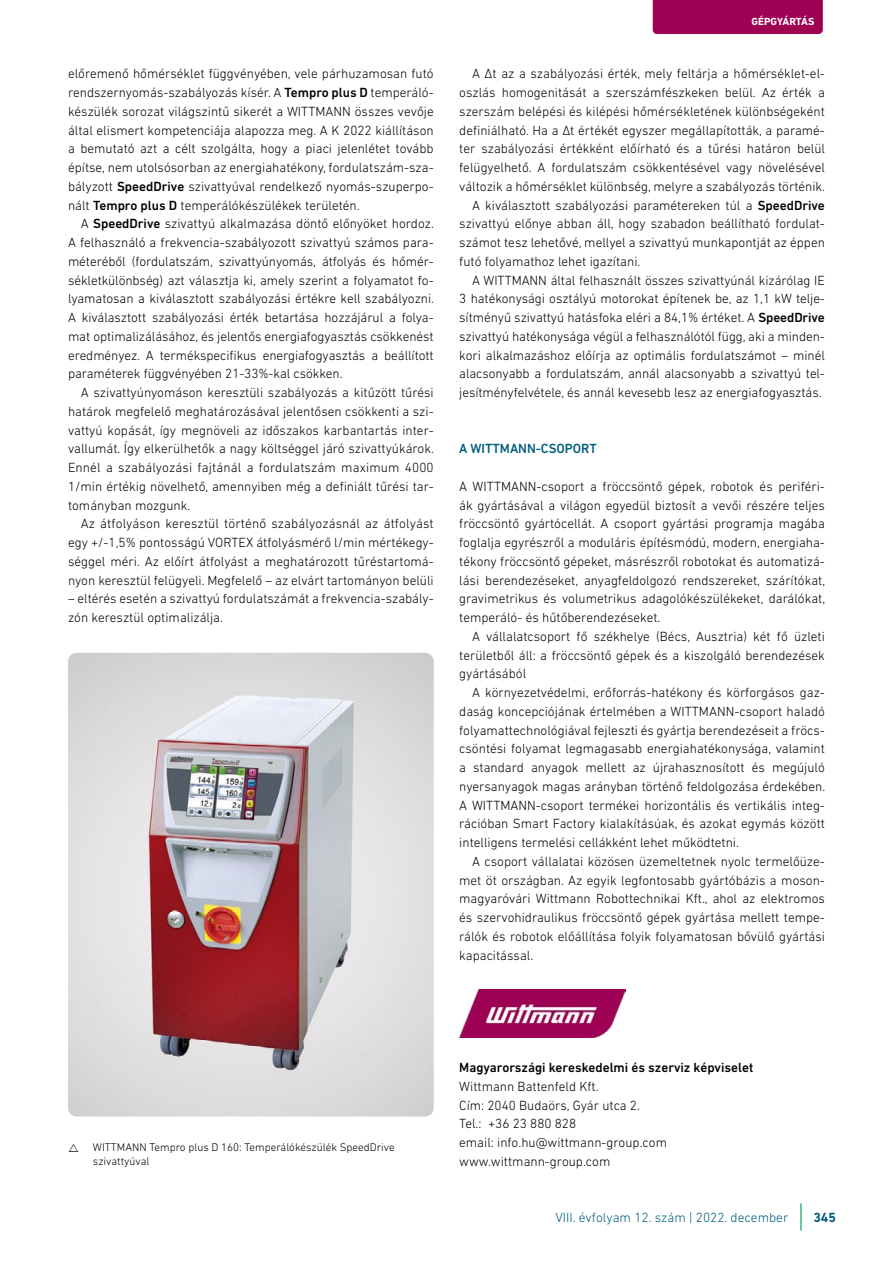
<style>
.page{position:relative;width:893px;height:1263px;background:#fff}
.page>*{position:absolute;margin:0;border:0;box-sizing:border-box;transform-origin:0 0}
.t1{font:300 13.5px/18.8px "DIN Next LT Pro";color:#000;text-align:justify}
.t2{font:500 13.5px "DIN Next LT Pro";color:#000}
.t3{font:300 13.5px "DIN Next LT Pro";color:#005c7e}
.t4{font:500 13.5px "DIN Next LT Pro";color:#005c7e}
.t5{font:700 13.5px "DIN Next LT Pro";color:#005c7e}
.t6{font:300 11.25px/13.5px "DIN Next LT Pro";color:#000}
.t7{font:700 10.5px "DIN Next LT Pro";color:#fff}
.s1{font-weight:500}
</style>
<div class="page">
<hr style="left:800px;top:1203px;width:2px;height:28px;background:#3bb87a">
<img style="left:68px;top:653px;width:366px;height:463px">
<img style="left:459px;top:990px;width:167px;height:48px">
<div style="left:653px;top:0;width:170px;height:34px;background:#9e0054"></div>
<p class="t1" style="left:68px;top:64px;width:367px">előremenő hőmérséklet függvényében, vele párhuzamosan futó rendszernyomás-szabályozás kísér. A <span class="s1">Tempro plus D</span> temperáló&shy;készülék sorozat világszintű sikerét a WITTMANN összes vevője által elismert kompetenciája alapozza meg. A K 2022 kiállításon a bemutató azt a célt szolgálta, hogy a piaci jelenlétet tovább építse, nem utolsósorban az energiahatékony, fordulatszám-sza&shy;bályzott <span class="s1">SpeedDrive</span> szivattyúval rendelkező nyomás-szuperpo&shy;nált <span class="s1">Tempro plus D</span> temperálókészülékek területén.</p>
<p class="t1" style="left:68px;top:214px;width:367px;text-indent:13px">A <span class="s1">SpeedDrive</span> szivattyú alkalmazása döntő előnyöket hordoz.<br>A felhasználó a frekvencia-szabályozott szivattyú számos para&shy;méteréből (fordulatszám, szivattyúnyomás, átfolyás és hőmér&shy;sékletkülönbség) azt választja ki, amely szerint a folyamatot fo&shy;lyamatosan a kiválasztott szabályozási értékre kell szabályozni.<br>A kiválasztott szabályozási érték betartása hozzájárul a folya&shy;mat optimalizálásához, és jelentős energiafogyasztás csökkenést eredményez. A termékspecifikus energiafogyasztás a beállított paraméterek függvényében 21-33%-kal csökken.</p>
<p class="t1" style="left:68px;top:383px;width:367px;text-indent:13px">A szivattyúnyomáson keresztüli szabályozás a kitűzött tűrési határok megfelelő meghatározásával jelentősen csökkenti a szi&shy;vattyú kopását, így megnöveli az időszakos karbantartás inter&shy;vallumát. Így elkerülhetők a nagy költséggel járó szivattyúkárok.<br>Ennél a szabályozási fajtánál a fordulatszám maximum 4000<br>1/min értékig növelhető, amennyiben még a definiált tűrési tar&shy;tományban mozgunk.</p>
<p class="t1" style="left:68px;top:514px;width:367px;text-indent:13px">Az átfolyáson keresztül történő szabályozásnál az átfolyást egy +/-1,5% pontosságú VORTEX átfolyásmérő l/min mértékegy&shy;séggel méri. Az előírt átfolyást a meghatározott tűréstartomá&shy;nyon keresztül felügyeli. Megfelelő – az elvárt tartományon belüli</p>
<p class="t1" style="left:68px;top:589px;width:367px">– eltérés esetén a szivattyú fordulatszámát a frekvencia-szabály&shy;zón keresztül optimalizálja.</p>
<p class="t7" style="left:751px;top:15px;width:64px">GÉPGYÁRTÁS</p>
<p class="t1" style="left:472px;top:64px;width:354px">A Δt az a szabályozási érték, mely feltárja a hőmérséklet-el-</p>
<p class="t1" style="left:459px;top:83px;width:367px">oszlás homogenitását a szerszámfészkeken belül. Az érték a</p>
<p class="t1" style="left:459px;top:102px;width:367px">szerszám belépési és kilépési hőmérsékletének különbségeként</p>
<p class="t1" style="left:459px;top:120px;width:367px">definiálható. Ha a Δt értékét egyszer megállapították, a paramé-</p>
<p class="t1" style="left:459px;top:139px;width:367px">ter szabályozási értékként előírható és a tűrési határon belül</p>
<p class="t1" style="left:459px;top:158px;width:367px">felügyelhető. A fordulatszám csökkentésével vagy növelésével</p>
<p class="t1" style="left:459px;top:177px;width:367px">változik a hőmérséklet különbség, melyre a szabályozás történik.</p>
<p class="t1" style="left:472px;top:195px;width:354px">A kiválasztott szabályozási paramétereken túl a <span class="s1">SpeedDrive</span></p>
<p class="t1" style="left:459px;top:214px;width:367px">szivattyú előnye abban áll, hogy szabadon beállítható fordulat-</p>
<p class="t1" style="left:459px;top:233px;width:367px">számot tesz lehetővé, mellyel a szivattyú munkapontját az éppen</p>
<p class="t1" style="left:459px;top:252px;width:183px">futó folyamathoz lehet igazítani.</p>
<p class="t1" style="left:472px;top:270px;width:354px">A WITTMANN által felhasznált összes szivattyúnál kizárólag IE</p>
<p class="t1" style="left:459px;top:289px;width:367px">3 hatékonysági osztályú motorokat építenek be, az 1,1 kW telje-</p>
<p class="t1" style="left:459px;top:308px;width:367px">sítményű szivattyú hatásfoka eléri a 84,1% értéket. A <span class="s1">SpeedDrive</span></p>
<p class="t1" style="left:459px;top:327px;width:367px">szivattyú hatékonysága végül a felhasználótól függ, aki a minden-</p>
<p class="t1" style="left:459px;top:345px;width:367px">kori alkalmazáshoz előírja az optimális fordulatszámot – minél</p>
<p class="t1" style="left:459px;top:364px;width:367px">alacsonyabb a fordulatszám, annál alacsonyabb a szivattyú tel-</p>
<p class="t1" style="left:459px;top:383px;width:364px">jesítményfelvétele, és annál kevesebb lesz az energiafogyasztás.</p>
<p class="t4" style="left:459px;top:441px;width:139px">A WITTMANN-CSOPORT</p>
<p class="t1" style="left:459px;top:477px;width:368px">A WITTMANN-csoport a fröccsöntő gépek, robotok és periféri&shy;ák gyártásával a világon egyedül biztosít a vevői részére teljes fröccsöntő gyártócellát. A csoport gyártási programja magába foglalja egyrészről a moduláris építésmódú, modern, energiaha&shy;tékony fröccsöntő gépeket, másrészről robotokat és automatizá&shy;lási berendezéseket, anyagfeldolgozó rendszereket, szárítókat, gravimetrikus és volumetrikus adagolókészülékeket, darálókat, temperáló- és hűtőberendezéseket.</p>
<p class="t1" style="left:459px;top:627px;width:367px;text-indent:13px">A vállalatcsoport fő székhelye (Bécs, Ausztria) két fő üzleti területből áll: a fröccsöntő gépek és a kiszolgáló berendezések gyártásából</p>
<p class="t1" style="left:459px;top:683px;width:367px;text-indent:13px">A környezetvédelmi, erőforrás-hatékony és körforgásos gaz&shy;daság koncepciójának értelmében a WITTMANN-csoport haladó folyamattechnológiával fejleszti és gyártja berendezéseit a fröc - csöntési folyamat legmagasabb energiahatékonysága, valamint a standard anyagok mellett az újrahasznosított és megújuló nyersanyagok magas arányban történő feldolgozása érdekében.<br>A WITTMANN-csoport termékei horizontális és vertikális integ&shy;rációban Smart Factory kialakításúak, és azokat egymás között intelligens termelési cellákként lehet működtetni.</p>
<p class="t1" style="left:459px;top:852px;width:367px;text-indent:13px">A csoport vállalatai közösen üzemeltetnek nyolc termelőüze&shy;met öt országban. Az egyik legfontosabb gyártóbázis a moson&shy;magyaróvári Wittmann Robottechnikai Kft., ahol az elektromos és szervohidraulikus fröccsöntő gépek gyártása mellett tempe&shy;rálók és robotok előállítása folyik folyamatosan bővülő gyártási kapacitással.</p>
<p class="t6" style="left:93px;top:1141px;width:303px">WITTMANN Tempro plus D 160: Temperálókészülék SpeedDrive szivattyúval</p>
<p class="t2" style="left:459px;top:1060px;width:296px">Magyarországi kereskedelmi és szerviz képviselet</p>
<p class="t1" style="left:459px;top:1077px;width:209px;text-align:left">Wittmann Battenfeld Kft.<br>Cím: 2040 Budaörs, Gyár utca 2.<br>Tel.: +36 23 880 828<br>email: info.hu@wittmann-group.com www.wittmann-group.com</p>
<p class="t3" style="left:555px;top:1210px;width:234px">VIII. évfolyam 12. szám | 2022. december</p>
<p class="t5" style="left:813px;top:1210px;width:24px">345</p>
</div>
